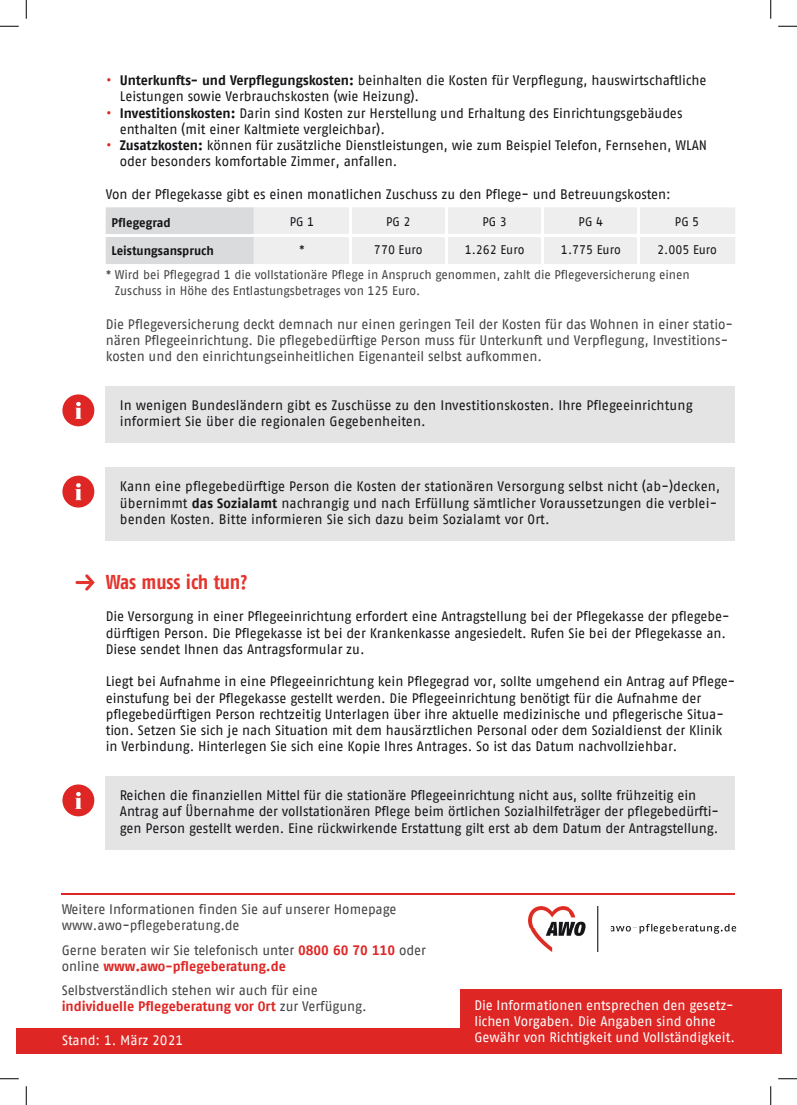
<style>
.page{position:relative;width:797px;height:1105px;background:#fff}
.page>*{position:absolute;margin:0;border:0;box-sizing:border-box;transform-origin:0 0}
.t1{font:700 20px "AWO Fago Cond";letter-spacing:-.005em;color:#e3352d}
.t2{font:13.75px/16.2px "AWO Fago Office";color:#151518}
.t3{font:13.75px/16.2px "AWO Fago Office";color:#434345}
.t4{font:13.75px/16.2px "AWO Fago Office";color:#fff}
.t5{font:12.5px/16.2px "AWO Fago Office";color:#434345}
.t6{font:12.5px "AWO Fago Office";color:#151518}
.t7{font:700 12.5px "AWO Fago Office";color:#151518}
.s1{font-size:16.25px;color:#de2725}
.s2{font-weight:700}
.s3{font-weight:700;color:#de2725}
</style>
<div class="page">
<img style="left:528px;top:906px;width:208px;height:46px">
<hr style="left:62px;top:893px;width:673px;height:2px;background:#de2725">
<div style="left:460px;top:989px;width:321px;height:49px;background:#de2725"></div>
<div style="left:106px;top:386px;width:629px;height:57px;background:#e4e4e5"></div>
<div style="left:106px;top:467px;width:629px;height:74px;background:#e4e4e5"></div>
<div style="left:106px;top:776px;width:629px;height:73px;background:#e4e4e5"></div>
<svg style="left:106px;top:207px;width:629px;height:57px;background:#e9e9ea"></svg>
<hr style="left:349px;top:207px;width:2px;height:27px;background:#fff">
<hr style="left:637px;top:207px;width:3px;height:27px;background:#fff">
<hr style="left:349px;top:237px;width:2px;height:27px;background:#fff">
<hr style="left:637px;top:237px;width:3px;height:27px;background:#fff">
<hr style="left:254px;top:234px;width:96px;height:3px;background:#fff">
<hr style="left:350px;top:234px;width:96px;height:3px;background:#fff">
<hr style="left:446px;top:234px;width:96px;height:3px;background:#fff">
<hr style="left:542px;top:234px;width:97px;height:3px;background:#fff">
<hr style="left:639px;top:234px;width:96px;height:3px;background:#fff">
<hr style="left:106px;top:234px;width:148px;height:3px;background:#fff">
<hr style="left:445px;top:207px;width:2px;height:27px;background:#fff">
<hr style="left:541px;top:207px;width:3px;height:27px;background:#fff">
<hr style="left:445px;top:237px;width:2px;height:27px;background:#fff">
<hr style="left:541px;top:237px;width:3px;height:27px;background:#fff">
<div style="left:62px;top:394px;width:32px;height:32px;background:#de2725;border-radius:50%"></div>
<svg style="left:75px;top:402px;width:7px;height:17px"></svg>
<div style="left:62px;top:476px;width:32px;height:32px;background:#de2725;border-radius:50%"></div>
<svg style="left:75px;top:483px;width:7px;height:17px"></svg>
<svg style="left:75px;top:574px;width:20px;height:17px"></svg>
<div style="left:62px;top:784px;width:32px;height:32px;background:#de2725;border-radius:50%"></div>
<svg style="left:75px;top:792px;width:7px;height:17px"></svg>
<div style="left:16px;top:1028px;width:765px;height:26px;background:#de2725"></div>
<svg style="left:0;top:25px;width:19px;height:2px"></svg>
<svg style="left:778px;top:25px;width:19px;height:2px"></svg>
<svg style="left:0;top:1078px;width:19px;height:1px"></svg>
<svg style="left:778px;top:1078px;width:19px;height:1px"></svg>
<svg style="left:25px;top:0;width:2px;height:19px"></svg>
<svg style="left:25px;top:1086px;width:2px;height:19px"></svg>
<svg style="left:770px;top:0;width:1px;height:19px"></svg>
<svg style="left:770px;top:1086px;width:1px;height:19px"></svg>
<p class="t2" style="left:120px;top:72px;width:588px;text-indent:-14px"><span class="s1">•</span> <span class="s2">Unterkunfts- und Verpflegungskosten:</span> beinhalten die Kosten für Verpflegung, hauswirtschaftliche<br>Leistungen sowie Verbrauchskosten (wie Heizung).</p>
<p class="t2" style="left:120px;top:104px;width:564px;text-indent:-14px"><span class="s1">•</span> <span class="s2">Investitionskosten:</span> Darin sind Kosten zur Herstellung und Erhaltung des Einrichtungsgebäudes enthalten (mit einer Kaltmiete vergleichbar).</p>
<p class="t2" style="left:120px;top:137px;width:589px;text-indent:-14px"><span class="s1">•</span> <span class="s2">Zusatzkosten:</span> können für zusätzliche Dienstleistungen, wie zum Beispiel Telefon, Fernsehen, WLAN oder besonders komfortable Zimmer, anfallen.</p>
<p class="t2" style="left:106px;top:186px;width:566px">Von der Pflegekasse gibt es einen monatlichen Zuschuss zu den Pflege- und Betreuungskosten:</p>
<p class="t7" style="left:111px;top:215px;width:61px">Pflegegrad</p>
<p class="t6" style="left:290px;top:214px;width:26px">PG 1</p>
<p class="t6" style="left:386px;top:214px;width:26px">PG 2</p>
<p class="t6" style="left:482px;top:214px;width:26px">PG 3</p>
<p class="t6" style="left:578px;top:214px;width:26px">PG 4</p>
<p class="t6" style="left:675px;top:214px;width:26px">PG 5</p>
<p class="t7" style="left:111px;top:243px;width:104px">Leistungsanspruch</p>
<p class="t6" style="left:299px;top:243px;width:7px">*</p>
<p class="t6" style="left:374px;top:243px;width:50px">770 Euro</p>
<p class="t6" style="left:464px;top:243px;width:61px">1.262 Euro</p>
<p class="t6" style="left:561px;top:243px;width:61px">1.775 Euro</p>
<p class="t6" style="left:657px;top:243px;width:61px">2.005 Euro</p>
<p class="t5" style="left:115px;top:266px;width:576px;text-indent:-9px">* Wird bei Pflegegrad 1 die vollstationäre Pflege in Anspruch genommen, zahlt die Pflege versicherung einen<br>Zuschuss in Höhe des Entlastungsbetrages von 125 Euro.</p>
<p class="t3" style="left:106px;top:316px;width:629px">Die Pflegeversicherung deckt demnach nur einen geringen Teil der Kosten für das Wohnen in einer statio&shy;nären Pflegeeinrichtung. Die pflegebedürftige Person muss für Unterkunft und Verpflegung, Investitions&shy;kosten und den einrichtungseinheitlichen Eigenanteil selbst aufkommen.</p>
<p class="t2" style="left:120px;top:397px;width:574px">In wenigen Bundesländern gibt es Zuschüsse zu den Investitionskosten. Ihre Pflegeeinrichtung informiert Sie über die regionalen Gegebenheiten.</p>
<p class="t2" style="left:120px;top:478px;width:602px">Kann eine pflegebedürftige Person die Kosten der stationären Versorgung selbst nicht (ab-)decken, übernimmt <span class="s2">das Sozialamt</span> nachrangig und nach Erfüllung sämtlicher Voraussetzungen die verblei&shy;benden Kosten. Bitte informieren Sie sich dazu beim Sozialamt vor Ort.</p>
<h1 class="t1" style="left:106px;top:570px;width:143px">Was muss ich tun?</h1>
<p class="t2" style="left:106px;top:608px;width:625px">Die Versorgung in einer Pflegeeinrichtung erfordert eine Antragstellung bei der Pflegekasse der pflegebe&shy;dürftigen Person. Die Pflegekasse ist bei der Krankenkasse angesiedelt. Rufen Sie bei der Pflegekasse an.<br>Diese sendet Ihnen das Antragsformular zu.</p>
<p class="t2" style="left:106px;top:673px;width:631px">Liegt bei Aufnahme in eine Pflegeeinrichtung kein Pflegegrad vor, sollte umgehend ein Antrag auf Pflege&shy;einstufung bei der Pflegekasse gestellt werden. Die Pflegeeinrichtung benötigt für die Aufnahme der pflegebedürftigen Person rechtzeitig Unterlagen über ihre aktuelle medizinische und pflegerische Situa&shy;tion. Setzen Sie sich je nach Situation mit dem hausärztlichen Personal oder dem Sozialdienst der Klinik in Verbindung. Hinterlegen Sie sich eine Kopie Ihres Antrages. So ist das Datum nachvollziehbar.</p>
<p class="t2" style="left:120px;top:787px;width:600px">Reichen die finanziellen Mittel für die stationäre Pflegeeinrichtung nicht aus, sollte frühzeitig ein<br>Antrag auf Übernahme der vollstationären Pflege beim örtlichen Sozialhilfeträger der pflegebedürfti&shy;gen Person gestellt werden. Eine rückwirkende Erstattung gilt erst ab dem Datum der Antragstellung.</p>
<p class="t3" style="left:62px;top:901px;width:336px">Weitere Informationen finden Sie auf unserer Homepage www.awo-pflegeberatung.de</p>
<p class="t3" style="left:62px;top:941px;width:366px">Gerne beraten wir Sie telefonisch unter <span class="s3">0800 60 70 110</span> oder online <span class="s3">www.awo-pflegeberatung.de</span></p>
<p class="t3" style="left:62px;top:982px;width:306px">Selbstverständlich stehen wir auch für eine <span class="s3">individuelle Pflegeberatung vor Ort</span> zur Verfügung.</p>
<p class="t4" style="left:62px;top:1031px;width:123px">Stand: 1. März 2021</p>
<p class="t4" style="left:474px;top:997px;width:262px">Die Informationen entsprechen den gesetz&shy;lichen Vorgaben. Die Angaben sind ohne<br>Gewähr von Richtigkeit und Vollständigkeit.</p>
</div>
